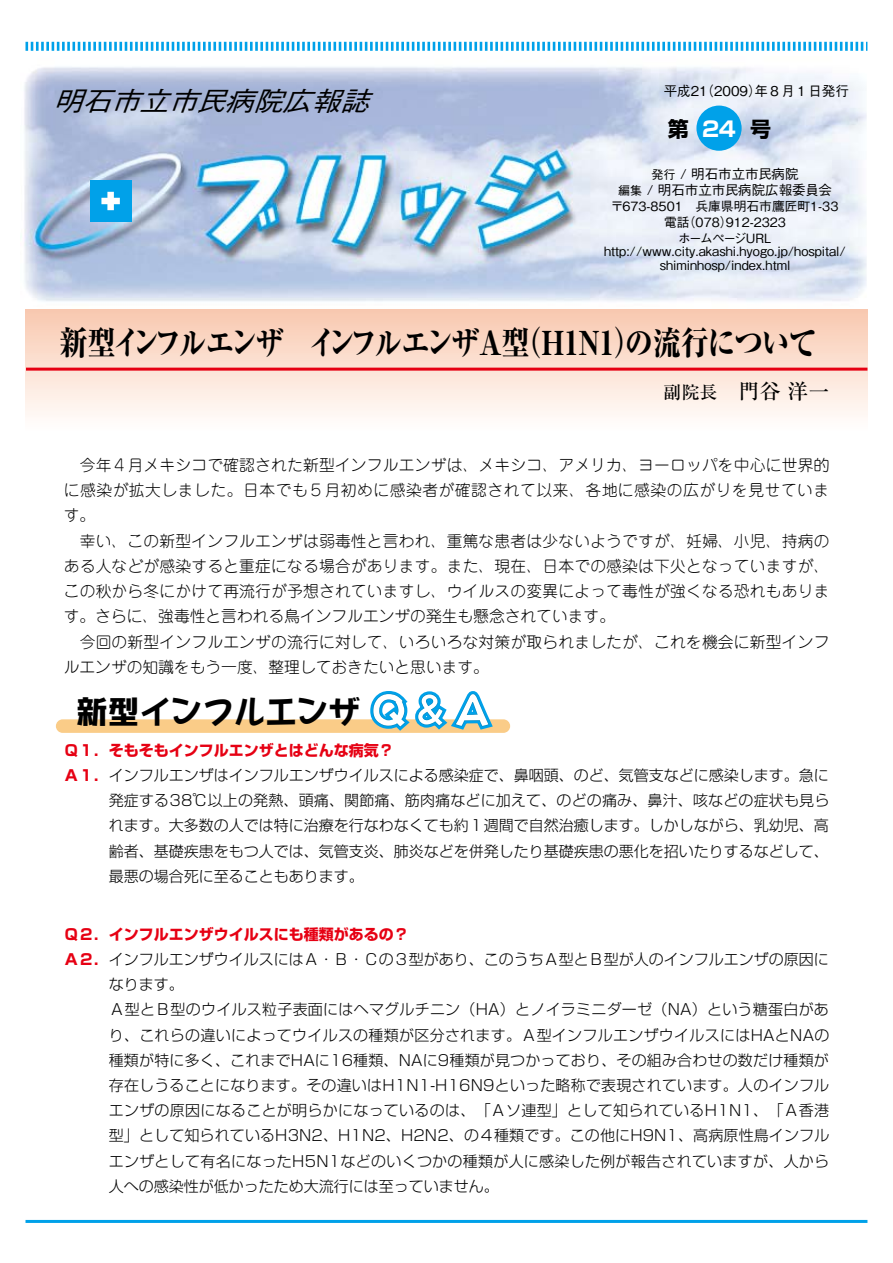
<style>
.page{position:relative;width:893px;height:1263px;background:#fff}
.page>*{position:absolute;margin:0;border:0;box-sizing:border-box;transform-origin:0 0}
.t1{font:800 33px "Ryumin Pro";letter-spacing:-.04em;color:#000;scale:.85 1}
.t2{font:31.5px "DFPPOP1 CID W12";color:#000}
.t3{font:italic 500 26.85px "Gothic BBB Pro";color:#000;scale:1.07 1}
.t4{font:500 21px "Ryumin Pro";color:#000}
.t5{font:700 21px "Shin Go Pro";color:#000}
.t6{font:700 21px "Shin Go Pro";color:#fff}
.t7{font:300 15.75px/25.2px "Jun 101 Pro";letter-spacing:.015em;color:#000}
.t8{font:300 15px "Shin Go Pro";letter-spacing:.01em;color:#000}
.t9{font:700 15px "Shin Go Pro";color:#e60013}
.t10{font:500 13.5px/16.2px "Gothic BBB Pro";color:#000;text-align:center}
.t11{font:500 12.75px/16px "Gothic BBB Pro";color:#000;text-align:center}
.s1{font-size:12px}
.s2{font-size:18px}
.s3{font-weight:700;color:#e60013}
</style>
<div class="page">
<img style="left:24px;top:67px;width:844px;height:245px">
<svg style="left:26px;top:42px;width:841px;height:9px"></svg>
<hr style="left:26px;top:1220px;width:841px;height:3px;background:#00a1e9">
<div style="left:90px;top:180px;width:42px;height:42px;background:#00a1e9"></div>
<svg style="left:101px;top:192px;width:19px;height:18px"></svg>
<div style="left:696px;top:106px;width:46px;height:45px;background:#00a1e9;border-radius:50%"></div>
<div style="left:56px;top:719px;width:454px;height:14px;background:#facc88;border-radius:7px"></div>
<div style="left:26px;top:309px;width:841px;height:136px;background:linear-gradient(to bottom,#f8c7ae,#fff)"></div>
<hr style="left:26px;top:368px;width:841px;height:3px;background:#e60013">
<svg style="left:366px;top:691px;width:131px;height:42px"></svg>
<h3 class="t3" style="left:53px;top:79px;width:309px">明石市立市民病院広報誌</h3>
<p class="t10" style="left:664px;top:81px;width:187px">平成21（2009）年８月１日発行</p>
<h3 class="t6" style="left:702px;top:112px;width:35px">24</h3>
<h3 class="t5" style="left:668px;top:112px;width:105px">第　　　号</h3>
<p class="t10" style="left:618px;top:164px;width:215px"><span class="s1">発行</span> / 明石市立市民病院<br><span class="s1">編集</span> / 明石市立市民病院広報委員会</p>
<p class="t11" style="left:611px;top:196px;width:229px">〒673-8501　兵庫県明石市鷹匠町1-33電話（078）912-2323<br>ホームページURL</p>
<p class="t11" style="left:604px;top:243px;width:243px;line-height:13.5px">http://www.city.akashi.hyogo.jp/hospital/ shiminhosp/index.html</p>
<h1 class="t1" style="left:60px;top:317px;width:892px">新型インフルエンザ　インフルエンザA型（H1N1）の流行について</h1>
<h3 class="t4" style="left:664px;top:374px;width:167px"><span class="s2">副院長</span>　門谷 洋一</h3>
<p class="t7" style="left:64px;top:451px;width:767px">　今年４月メキシコで確認された新型インフルエンザは、メキシコ、アメリカ、ヨーロッパを中心に世界的に感染が拡大しました。日本でも５月初めに感染者が確認されて以来、各地に感染の広がりを見せています。<br>　幸い、この新型インフルエンザは弱毒性と言われ、重篤な患者は少ないようですが、妊婦、小児、持病のある人などが感染すると重症になる場合があります。また、現在、日本での感染は下火となっていますが、この秋から冬にかけて再流行が予想されていますし、ウイルスの変異によって毒性が強くなる恐れもあります。さらに、強毒性と言われる鳥インフルエンザの発生も懸念されています。<br>　今回の新型インフルエンザの流行に対して、いろいろな対策が取られましたが、これを機会に新型インフルエンザの知識をもう一度、整理しておきたいと思います。</p>
<h2 class="t2" style="left:76px;top:694px;width:285px">新型インフルエンザ</h2>
<p class="t9" style="left:64px;top:738px;width:332px">Ｑ１．そもそもインフルエンザとはどんな病気？</p>
<p class="t8" style="left:64px;top:763px;width:766px"><span class="s3">Ａ１．</span>インフルエンザはインフルエンザウイルスによる感染症で、鼻咽頭、のど、気管支などに感染します。急に</p>
<p class="t8" style="left:109px;top:788px;width:722px">発症する38℃以上の発熱、頭痛、関節痛、筋肉痛などに加えて、のどの痛み、鼻汁、咳などの症状も見ら</p>
<p class="t8" style="left:109px;top:813px;width:721px">れます。大多数の人では特に治療を行なわなくても約１週間で自然治癒します。しかしながら、乳幼児、高</p>
<p class="t8" style="left:109px;top:839px;width:721px">齢者、基礎疾患をもつ人では、気管支炎、肺炎などを併発したり基礎疾患の悪化を招いたりするなどして、</p>
<p class="t8" style="left:109px;top:864px;width:257px">最悪の場合死に至ることもあります。</p>
<p class="t9" style="left:64px;top:922px;width:347px">Ｑ２．インフルエンザウイルスにも種類があるの？</p>
<p class="t8" style="left:64px;top:947px;width:766px"><span class="s3">Ａ２．</span>インフルエンザウイルスにはＡ・Ｂ・Ｃの３型があり、このうちＡ型とＢ型が人のインフルエンザの原因に</p>
<p class="t8" style="left:109px;top:972px;width:76px">なります。</p>
<p class="t8" style="left:64px;top:997px;width:767px">　　　Ａ型とＢ型のウイルス粒子表面にはヘマグルチニン（HA）とノイラミニダーゼ（NA）という糖蛋白があ</p>
<p class="t8" style="left:109px;top:1022px;width:722px">り、これらの違いによってウイルスの種類が区分されます。Ａ型インフルエンザウイルスにはHAとNAの</p>
<p class="t8" style="left:109px;top:1048px;width:722px">種類が特に多く、これまでHAに16種類、NAに9種類が見つかっており、その組み合わせの数だけ種類が</p>
<p class="t8" style="left:109px;top:1073px;width:722px">存在しうることになります。その違いはH1N1-H16N9といった略称で表現されています。人のインフル</p>
<p class="t8" style="left:109px;top:1098px;width:722px">エンザの原因になることが明らかになっているのは、「Ａソ連型」として知られているH1N1、「Ａ香港</p>
<p class="t8" style="left:109px;top:1123px;width:722px">型」として知られているH3N2、H1N2、H2N2、の４種類です。この他にH9N1、高病原性鳥インフル</p>
<p class="t8" style="left:109px;top:1148px;width:722px">エンザとして有名になったH5N1などのいくつかの種類が人に感染した例が報告されていますが、人から</p>
<p class="t8" style="left:109px;top:1174px;width:391px">人への感染性が低かったため大流行には至っていません。</p>
</div>
